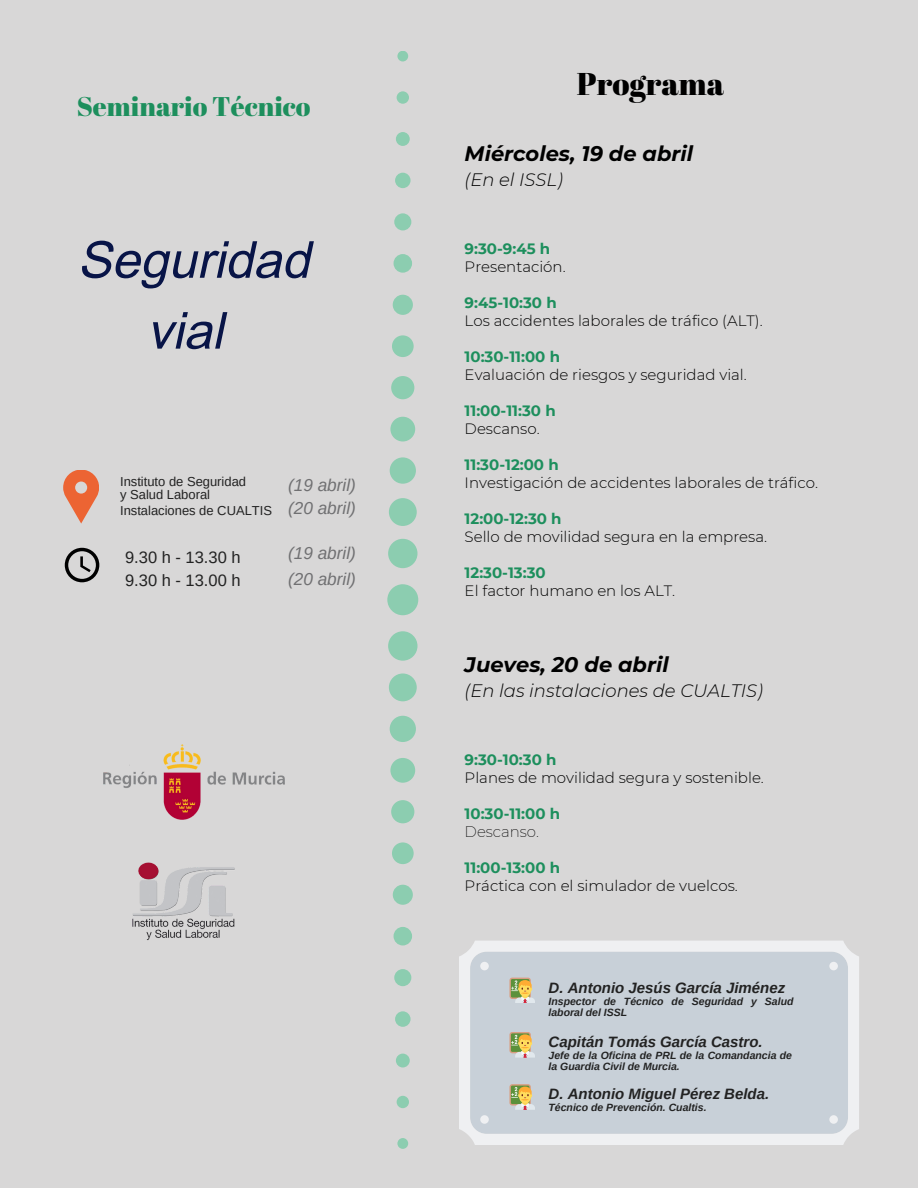
<style>
.page{position:relative;width:918px;height:1188px;background:#d8d7d7}
.page>*{position:absolute;margin:0;border:0;box-sizing:border-box;transform-origin:0 0}
.t1{font:italic 51px/70.8px "Garuda";color:#081447;text-align:center}
.t2{font:31.5px "Abril Fatface";color:#000}
.t3{font:27px "Abril Fatface";color:#1d8f5d}
.t4{font:italic 700 21px "Montserrat";color:#000}
.t5{font:italic 300 18px "Montserrat";color:#000}
.t6{font:italic 17.25px/22.5px "Arimo";color:#707072}
.t7{font:16.5px/22.5px "Arimo";color:#222}
.t8{font:300 15px "Montserrat";color:#000}
.t9{font:700 15px "Montserrat";color:#1d8f5d}
.t10{font:italic 700 15px "Arimo";color:#222}
.t11{font:200 15px "Montserrat";color:#000}
.t12{font:12.9px/13.5px "Arimo";color:#222}
.t13{font:italic 700 10.5px/11.2px "Arimo";color:#222}
</style>
<div class="page">
<svg style="left:387px;top:51px;width:31px;height:1098px"></svg>
<svg style="left:459px;top:941px;width:400px;height:204px;fill:#c8d0d8"></svg>
<img style="left:132px;top:862px;width:103px;height:79px">
<img style="left:103px;top:744px;width:181px;height:76px">
<svg style="left:63px;top:470px;width:36px;height:54px"></svg>
<svg style="left:65px;top:548px;width:34px;height:34px"></svg>
<svg style="left:509px;top:978px;width:22px;height:21px"></svg>
<div style="left:511px;top:979px;width:18px;height:19px;background:#5c913b"></div>
<svg style="left:511px;top:980px;width:24px;height:23px"></svg>
<svg style="left:509px;top:1032px;width:22px;height:21px"></svg>
<svg style="left:511px;top:1033px;width:18px;height:19px"></svg>
<svg style="left:511px;top:1034px;width:24px;height:24px"></svg>
<svg style="left:509px;top:1084px;width:22px;height:22px"></svg>
<svg style="left:511px;top:1086px;width:18px;height:18px"></svg>
<svg style="left:511px;top:1087px;width:24px;height:23px"></svg>
<h3 class="t3" style="left:77px;top:87px;width:235px">Seminario Técnico</h3>
<h1 class="t1" style="left:78px;top:225px;width:234px">Seguridad vial</h1>
<p class="t12" style="left:120px;top:475px;width:128px">Instituto de Seguridad y Salud Laboral</p>
<p class="t12" style="left:120px;top:504px;width:153px">Instalaciones de CUALTIS</p>
<p class="t7" style="left:125px;top:546px;width:117px">9.30 h - 13.30 h<br>9.30 h - 13.00 h</p>
<p class="t6" style="left:288px;top:474px;width:69px">(19 abril) (20 abril)</p>
<p class="t6" style="left:288px;top:540px;width:69px;line-height:25.8px">(19 abril) (20 abril)</p>
<h2 class="t2" style="left:577px;top:62px;width:149px">Programa</h2>
<h3 class="t4" style="left:465px;top:141px;width:230px">Miércoles, 19 de abril</h3>
<p class="t5" style="left:465px;top:168px;width:100px">(En el ISSL)</p>
<p class="t9" style="left:465px;top:240px;width:87px">9:30-9:45 h</p>
<p class="t8" style="left:465px;top:258px;width:103px">Presentación.</p>
<p class="t9" style="left:465px;top:294px;width:94px">9:45-10:30 h</p>
<p class="t8" style="left:465px;top:312px;width:300px">Los accidentes laborales de tráfico (ALT).</p>
<p class="t9" style="left:465px;top:348px;width:97px">10:30-11:00 h</p>
<p class="t8" style="left:465px;top:366px;width:284px">Evaluación de riesgos y seguridad vial.</p>
<p class="t9" style="left:465px;top:402px;width:93px">11:00-11:30 h</p>
<p class="t8" style="left:465px;top:420px;width:77px">Descanso.</p>
<p class="t9" style="left:465px;top:456px;width:96px">11:30-12:00 h</p>
<p class="t8" style="left:465px;top:474px;width:355px">Investigación de accidentes laborales de tráfico.</p>
<p class="t9" style="left:465px;top:510px;width:99px">12:00-12:30 h</p>
<p class="t8" style="left:465px;top:528px;width:304px">Sello de movilidad segura en la empresa.</p>
<p class="t9" style="left:465px;top:564px;width:83px">12:30-13:30</p>
<p class="t8" style="left:465px;top:582px;width:212px">El factor humano en los ALT.</p>
<h3 class="t4" style="left:465px;top:652px;width:206px">Jueves, 20 de abril</h3>
<p class="t5" style="left:465px;top:679px;width:300px">(En las instalaciones de CUALTIS)</p>
<p class="t9" style="left:465px;top:750px;width:93px">9:30-10:30 h</p>
<p class="t8" style="left:465px;top:768px;width:301px">Planes de movilidad segura y sostenible.</p>
<p class="t9" style="left:465px;top:804px;width:97px">10:30-11:00 h</p>
<p class="t11" style="left:465px;top:822px;width:76px">Descanso.</p>
<p class="t9" style="left:465px;top:858px;width:97px">11:00-13:00 h</p>
<p class="t8" style="left:465px;top:876px;width:275px">Práctica con el simulador de vuelcos.</p>
<p class="t10" style="left:549px;top:979px;width:238px">D. Antonio Jesús García Jiménez</p>
<p class="t13" style="left:549px;top:995px;width:246px">Inspector de Técnico de Seguridad y Salud laboral del ISSL</p>
<p class="t10" style="left:549px;top:1034px;width:216px">Capitán Tomás García Castro.</p>
<p class="t10" style="left:549px;top:1086px;width:222px">D. Antonio Miguel Pérez Belda.</p>
<p class="t13" style="left:549px;top:1050px;width:245px">Jefe de la Oficina de PRL de la Comandancia de la Guardia Civil de Murcia.</p>
<p class="t13" style="left:549px;top:1102px;width:160px">Técnico de Prevención. Cualtis.</p>
</div>
